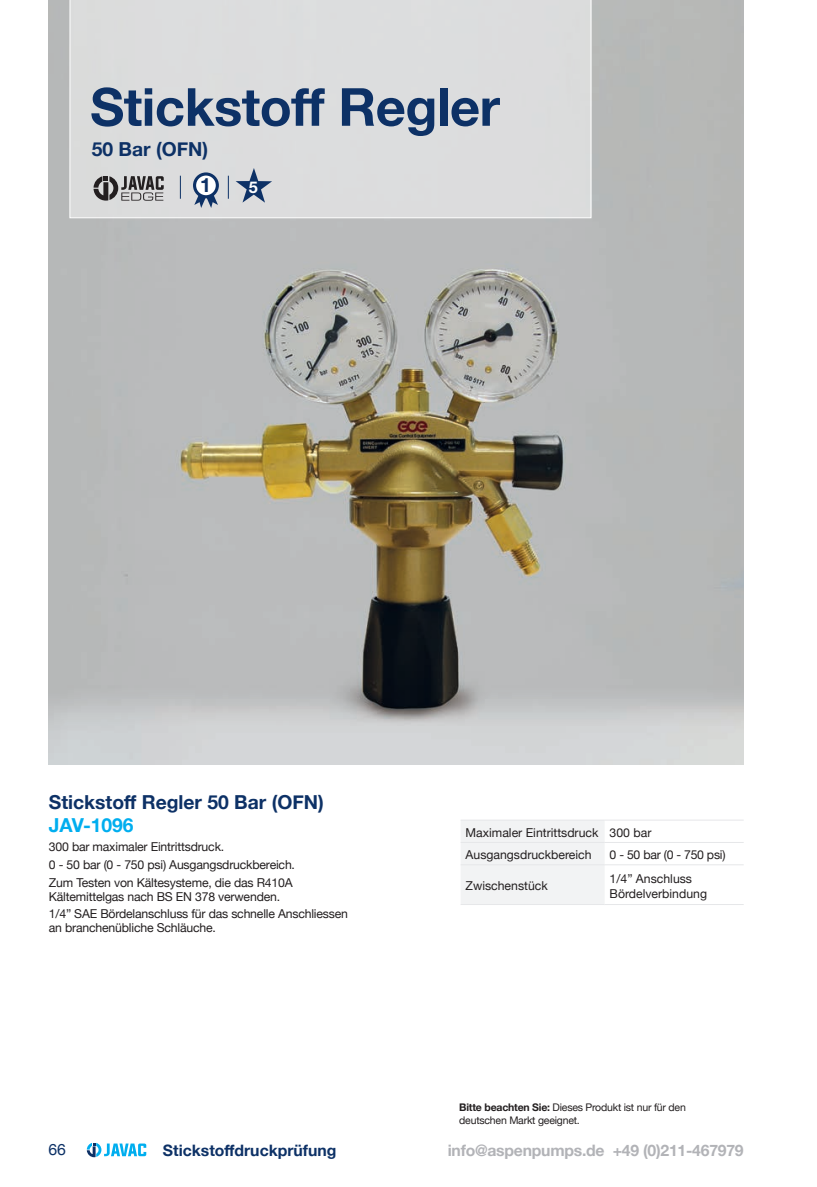
<style>
.page{position:relative;width:817px;height:1187px;background:#fff}
.page>*{position:absolute;margin:0;border:0;box-sizing:border-box;transform-origin:0 0}
.t1{font:700 52.5px "Helvetica Neue";letter-spacing:-.01em;color:#0d3166}
.t2{font:700 19.78px "Helvetica Neue";color:#0d3166}
.t3{font:700 19.25px/23.1px "Helvetica Neue";color:#0d3166}
.t4{font:700 16.1px "Helvetica Neue";color:#fff}
.t5{font:700 15.75px "Helvetica Neue";letter-spacing:-.015em;color:#b2b3b7}
.t6{font:700 15.75px "Helvetica Neue";color:#0d3166}
.t7{font:15.75px "Helvetica Neue";color:#0d3166}
.tech_sheet_body_copy{font:12.25px/14px "Helvetica Neue";letter-spacing:-.015em;color:#231f20}
.t8{font:10.5px/12.6px "Helvetica Neue";letter-spacing:-.02em;color:#231f20}
.s1{color:#00aeef}
.s2{font-weight:700}
</style>
<div class="page">
<img style="left:49px;top:0;width:693px;height:764px">
<svg style="left:87px;top:1143px;width:59px;height:13px"></svg>
<div style="left:68px;top:0;width:523px;height:219px;background:#dcdcdd"></div>
<svg style="left:180px;top:176px;width:1px;height:23px"></svg>
<svg style="left:93px;top:176px;width:71px;height:25px;background:#898889"></svg>
<svg style="left:228px;top:176px;width:1px;height:23px"></svg>
<svg style="left:194px;top:191px;width:24px;height:17px"></svg>
<svg style="left:194px;top:174px;width:23px;height:23px"></svg>
<div style="left:193px;top:172px;width:26px;height:26px;border:3px solid #0d3166;border-radius:50%"></div>
<svg style="left:235px;top:168px;width:37px;height:35px"></svg>
<div style="left:460px;top:820px;width:144px;height:83px;background:#f2f3f4"></div>
<hr style="left:460px;top:819px;width:144px;height:1px;background:#e6e7e9">
<hr style="left:604px;top:819px;width:139px;height:1px;background:#e6e7e9">
<hr style="left:460px;top:841px;width:144px;height:1px;background:#e6e7e9">
<hr style="left:604px;top:841px;width:139px;height:1px;background:#e6e7e9">
<hr style="left:460px;top:864px;width:144px;height:1px;background:#e6e7e9">
<hr style="left:604px;top:864px;width:139px;height:1px;background:#e6e7e9">
<hr style="left:460px;top:903px;width:144px;height:1px;background:#e6e7e9">
<hr style="left:604px;top:903px;width:139px;height:1px;background:#e6e7e9">
<p class="t1" style="left:90px;top:66px;width:411px">Stickstoff Regler</p>
<p class="t3" style="left:92px;top:138px;width:118px">50 Bar (OFN)</p>
<p class="t2" style="left:200px;top:170px;width:12px">1</p>
<p class="t4" style="left:249px;top:174px;width:10px">5</p>
<p class="t3" style="left:49px;top:791px;width:276px">Stickstoff Regler 50 Bar (OFN)<br><span class="s1">JAV-1096</span></p>
<p class="tech_sheet_body_copy" style="left:49px;top:840px;width:177px">300 bar maximaler Eintrittsdruck.</p>
<p class="tech_sheet_body_copy" style="left:49px;top:858px;width:247px">0 - 50 bar (0 - 750 psi) Ausgangsdruckbereich.</p>
<p class="tech_sheet_body_copy" style="left:49px;top:875px;width:245px">Zum Testen von Kältesysteme, die das R410A<br>Kältemittelgas nach BS EN 378 verwenden.</p>
<p class="tech_sheet_body_copy" style="left:49px;top:907px;width:300px">1/4” SAE Bördelanschluss für das schnelle Anschliessen an branchenübliche Schläuche.</p>
<p class="tech_sheet_body_copy" style="left:465px;top:826px;width:134px">Maximaler Eintrittsdruck</p>
<p class="tech_sheet_body_copy" style="left:609px;top:826px;width:43px">300 bar</p>
<p class="tech_sheet_body_copy" style="left:465px;top:848px;width:127px">Ausgangsdruckbereich</p>
<p class="tech_sheet_body_copy" style="left:609px;top:848px;width:117px">0 - 50 bar (0 - 750 psi)</p>
<p class="tech_sheet_body_copy" style="left:465px;top:879px;width:84px">Zwischenstück</p>
<p class="tech_sheet_body_copy" style="left:609px;top:872px;width:99px;line-height:14.7px">1/4” Anschluss<br>Bördelverbindung</p>
<p class="t8" style="left:459px;top:1101px;width:228px"><span class="s2">Bitte beachten Sie:</span> Dieses Produkt ist nur für den deutschen Markt geeignet.</p>
<p class="t7" style="left:48px;top:1138px;width:19px">66</p>
<p class="t6" style="left:163px;top:1137px;width:175px">Stickstoffdruckprüfung</p>
<p class="t5" style="left:447px;top:1137px;width:297px">info@aspenpumps.de +49 (0)211-467979</p>
</div>
